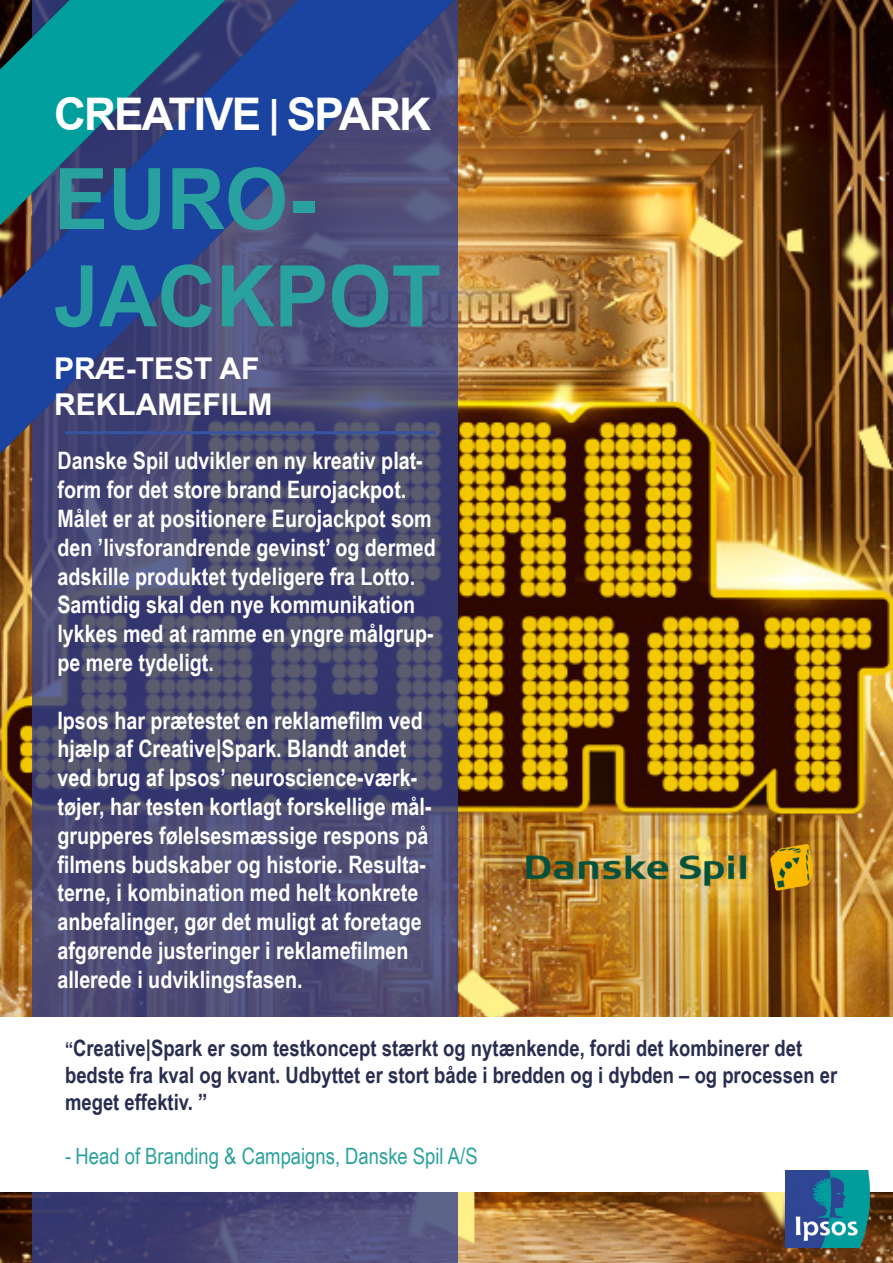
<style>
.page{position:relative;width:893px;height:1263px;background:#fff}
.page>*{position:absolute;margin:0;border:0;box-sizing:border-box;transform-origin:0 0}
.t1{font:700 85.05px "Arial";color:#29a19e;scale:.95 1}
.t2{font:700 45px "Arial";letter-spacing:-.04em;color:#fff}
.t3{font:700 30px/36px "Arial";color:#fff}
.t4{font:700 24px/28.8px "Arial Narrow";color:#fff}
.t5{font:700 22.5px/27px "Arial Narrow";color:#282e50}
.t6{font:22.5px "Arial Narrow";color:#29a19e}
.s1{font-size:39px}
.s2{font-size:19.5px}
</style>
<div class="page">
<img style="left:0;top:0;width:893px;height:1263px">
<svg style="left:33px;top:847px;width:425px;height:416px;background:#4c4b77"></svg>
<img style="left:0;top:0;width:601px;height:847px">
<hr style="left:65px;top:431px;width:370px;height:3px;background:#3854a0">
<div style="left:0;top:1018px;width:893px;height:174px;background:#fff"></div>
<img style="left:508px;top:810px;width:331px;height:110px">
<img style="left:785px;top:1170px;width:85px;height:77px">
<p class="t2" style="left:54px;top:83px;width:378px">CREATIVE <span class="s1">|</span> SPARK</p>
<p class="t1" style="left:54px;top:139px;width:276px">EURO-</p>
<p class="t1" style="left:54px;top:236px;width:409px">JACKPOT</p>
<p class="t3" style="left:54px;top:351px;width:220px">PRÆ-TEST AF<br>REKLAMEFILM</p>
<p class="t4" style="left:57px;top:445px;width:380px">Danske Spil udvikler en ny kreativ plat&shy;form for det store brand Eurojackpot.<br>Målet er at positionere Eurojackpot som den ’livsforandrende gevinst’ og dermed adskille produktet tydeligere fra Lotto.<br>Samtidig skal den nye kommunikation lykkes med at ramme en yngre målgrup&shy;pe mere tydeligt.</p>
<p class="t4" style="left:57px;top:705px;width:376px">Ipsos har prætestet en reklamefilm ved hjælp af Creative|Spark. Blandt andet ved brug af Ipsos’ neuroscience-værk&shy;tøjer, har testen kortlagt forskellige mål&shy;grupperes følelsesmæssige respons på filmens budskaber og historie. Resulta&shy;terne, i kombination med helt konkrete anbefalinger, gør det muligt at foretage afgørende justeringer i reklamefilmen allerede i udviklingsfasen.</p>
<p class="t5" style="left:65px;top:1033px;width:774px"><span class="s2">“</span>Creative|Spark er som testkoncept stærkt og nytænkende, fordi det kombinerer det bedste fra kval og kvant. Udbyttet er stort både i bredden og i dybden – og processen er meget effektiv. ”</p>
<p class="t6" style="left:65px;top:1140px;width:414px">- Head of Branding &amp; Campaigns, Danske Spil A/S</p>
</div>
